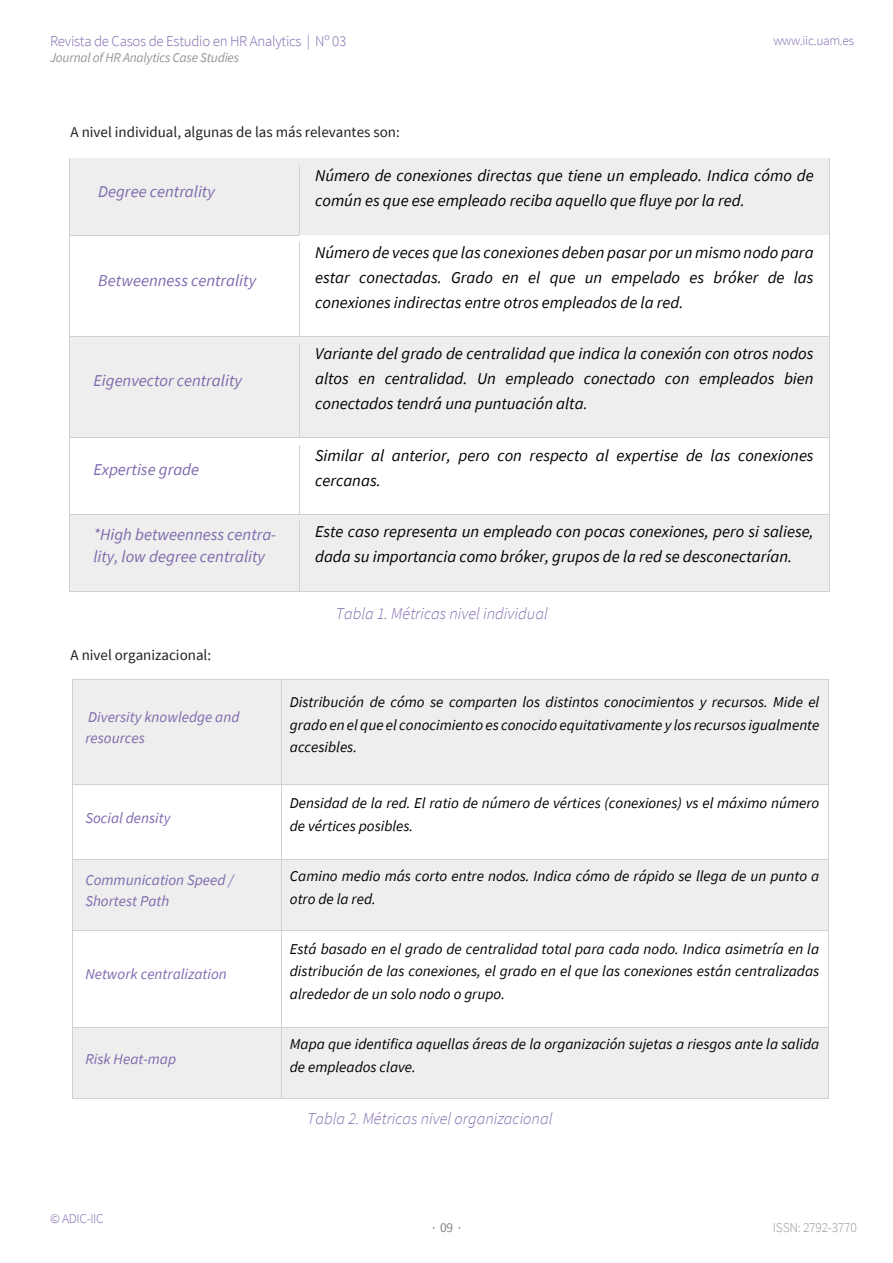
<style>
.page{position:relative;width:893px;height:1263px;background:#fff}
.page>*{position:absolute;margin:0;border:0;box-sizing:border-box;transform-origin:0 0}
.t1{font:italic 16.5px/24.9px "Source Sans Pro";color:#000001}
.t2{font:italic 16.5px/22.5px "Source Sans Pro";color:#8069ae}
.t3{font:italic 300 16.5px "Source Sans Pro";color:#8169ae}
.t4{font:italic 15px/22.6px "Source Sans Pro";color:#000001}
.t5{font:italic 15px/21px "Source Sans Pro";color:#8069ae}
.t6{font:15px "Source Sans Pro";color:#231f20}
.t7{font:300 14.85px "Source Sans Pro";letter-spacing:-.02em;color:#8169ae}
.t8{font:300 13.5px "Source Sans Pro";letter-spacing:-.02em;color:#949696}
.t9{font:13.5px "Source Sans Pro";color:#828687}
.t10{font:italic 13.35px "Source Sans Pro";letter-spacing:-.02em;color:#949696}
.t11{font:300 13.35px "Source Sans Pro";letter-spacing:-.025em;color:#8169ae}
</style>
<div class="page">
<div style="left:70px;top:159px;width:229px;height:76px;background:#edeeed"></div>
<div style="left:306px;top:165px;width:517px;height:25px;background:#edeeed"></div>
<div style="left:306px;top:190px;width:517px;height:38px;background:#edeeed"></div>
<hr style="left:70px;top:158px;width:229px;height:1px;background:#cfd1d0">
<hr style="left:299px;top:158px;width:530px;height:1px;background:#cfd1d0">
<div style="left:299px;top:159px;width:530px;height:6px;background:#edeeed"></div>
<hr style="left:70px;top:165px;width:1px;height:70px;background:#cfd1d0">
<div style="left:299px;top:228px;width:530px;height:7px;background:#edeeed"></div>
<hr style="left:299px;top:165px;width:1px;height:70px;background:#cfd1d0">
<hr style="left:829px;top:165px;width:1px;height:70px;background:#cfd1d0">
<hr style="left:70px;top:235px;width:229px;height:1px;background:#cfd1d0">
<hr style="left:70px;top:242px;width:1px;height:94px;background:#cfd1d0">
<hr style="left:299px;top:242px;width:1px;height:94px;background:#cfd1d0">
<hr style="left:829px;top:242px;width:1px;height:94px;background:#cfd1d0">
<div style="left:70px;top:337px;width:229px;height:101px;background:#edeeed"></div>
<div style="left:306px;top:343px;width:517px;height:25px;background:#edeeed"></div>
<div style="left:306px;top:368px;width:517px;height:25px;background:#edeeed"></div>
<div style="left:306px;top:393px;width:517px;height:38px;background:#edeeed"></div>
<hr style="left:70px;top:336px;width:229px;height:1px;background:#cfd1d0">
<hr style="left:299px;top:336px;width:530px;height:1px;background:#cfd1d0">
<div style="left:299px;top:337px;width:530px;height:6px;background:#edeeed"></div>
<hr style="left:70px;top:343px;width:1px;height:95px;background:#cfd1d0">
<div style="left:299px;top:431px;width:530px;height:7px;background:#edeeed"></div>
<hr style="left:299px;top:343px;width:1px;height:95px;background:#cfd1d0">
<hr style="left:829px;top:343px;width:1px;height:95px;background:#cfd1d0">
<hr style="left:70px;top:438px;width:229px;height:1px;background:#cfd1d0">
<hr style="left:70px;top:445px;width:1px;height:69px;background:#cfd1d0">
<hr style="left:299px;top:445px;width:1px;height:69px;background:#cfd1d0">
<hr style="left:829px;top:445px;width:1px;height:69px;background:#cfd1d0">
<div style="left:70px;top:515px;width:229px;height:76px;background:#edeeed"></div>
<div style="left:306px;top:521px;width:517px;height:25px;background:#edeeed"></div>
<div style="left:306px;top:546px;width:517px;height:38px;background:#edeeed"></div>
<hr style="left:70px;top:514px;width:229px;height:1px;background:#cfd1d0">
<hr style="left:299px;top:514px;width:530px;height:1px;background:#cfd1d0">
<div style="left:299px;top:515px;width:530px;height:6px;background:#edeeed"></div>
<hr style="left:70px;top:521px;width:1px;height:70px;background:#cfd1d0">
<hr style="left:70px;top:591px;width:229px;height:1px;background:#cfd1d0">
<div style="left:299px;top:584px;width:530px;height:7px;background:#edeeed"></div>
<hr style="left:299px;top:521px;width:1px;height:70px;background:#cfd1d0">
<hr style="left:299px;top:591px;width:530px;height:1px;background:#cfd1d0">
<hr style="left:829px;top:521px;width:1px;height:70px;background:#cfd1d0">
<div style="left:73px;top:680px;width:208px;height:105px;background:#edeeed"></div>
<div style="left:281px;top:680px;width:547px;height:105px;background:#edeeed"></div>
<hr style="left:73px;top:679px;width:208px;height:1px;background:#cfd1d0">
<hr style="left:281px;top:679px;width:547px;height:1px;background:#cfd1d0">
<hr style="left:73px;top:680px;width:1px;height:105px;background:#cfd1d0">
<hr style="left:281px;top:680px;width:1px;height:105px;background:#cfd1d0">
<hr style="left:828px;top:680px;width:1px;height:105px;background:#cfd1d0">
<hr style="left:73px;top:785px;width:208px;height:1px;background:#cfd1d0">
<hr style="left:281px;top:785px;width:547px;height:1px;background:#cfd1d0">
<hr style="left:73px;top:785px;width:1px;height:74px;background:#cfd1d0">
<hr style="left:281px;top:785px;width:1px;height:74px;background:#cfd1d0">
<hr style="left:828px;top:785px;width:1px;height:74px;background:#cfd1d0">
<div style="left:73px;top:860px;width:208px;height:70px;background:#edeeed"></div>
<div style="left:281px;top:860px;width:547px;height:70px;background:#edeeed"></div>
<hr style="left:73px;top:859px;width:208px;height:1px;background:#cfd1d0">
<hr style="left:281px;top:859px;width:547px;height:1px;background:#cfd1d0">
<hr style="left:73px;top:860px;width:1px;height:70px;background:#cfd1d0">
<hr style="left:281px;top:860px;width:1px;height:70px;background:#cfd1d0">
<hr style="left:828px;top:860px;width:1px;height:70px;background:#cfd1d0">
<hr style="left:73px;top:930px;width:208px;height:1px;background:#cfd1d0">
<hr style="left:281px;top:930px;width:547px;height:1px;background:#cfd1d0">
<hr style="left:73px;top:930px;width:1px;height:97px;background:#cfd1d0">
<hr style="left:281px;top:930px;width:1px;height:97px;background:#cfd1d0">
<hr style="left:828px;top:930px;width:1px;height:97px;background:#cfd1d0">
<div style="left:73px;top:1028px;width:208px;height:71px;background:#edeeed"></div>
<div style="left:281px;top:1028px;width:547px;height:71px;background:#edeeed"></div>
<hr style="left:73px;top:1027px;width:208px;height:1px;background:#cfd1d0">
<hr style="left:281px;top:1027px;width:547px;height:1px;background:#cfd1d0">
<hr style="left:73px;top:1028px;width:1px;height:71px;background:#cfd1d0">
<hr style="left:73px;top:1099px;width:208px;height:1px;background:#cfd1d0">
<hr style="left:281px;top:1028px;width:1px;height:71px;background:#cfd1d0">
<hr style="left:281px;top:1099px;width:547px;height:1px;background:#cfd1d0">
<hr style="left:828px;top:1028px;width:1px;height:71px;background:#cfd1d0">
<p class="t7" style="left:50px;top:32px;width:298px">Revista de Casos de Estudio en HR Analytics | Nº 03</p>
<p class="t10" style="left:50px;top:49px;width:191px">Journal of HR Analytics Case Studies</p>
<p class="t6" style="left:71px;top:122px;width:331px">A nivel individual, algunas de las más relevantes son:</p>
<p class="t11" style="left:773px;top:32px;width:82px">www.iic.uam.es</p>
<p class="t2" style="left:98px;top:180px;width:118px">Degree centrality</p>
<p class="t2" style="left:98px;top:269px;width:159px">Betweenness centrality</p>
<p class="t2" style="left:93px;top:369px;width:150px">Eigenvector centrality</p>
<p class="t2" style="left:93px;top:458px;width:107px">Expertise grade</p>
<p class="t1" style="left:315px;top:163px;width:500px">Número de conexiones directas que tiene un empleado. Indica cómo de común es que ese empleado reciba aquello que fluye por la red.</p>
<p class="t1" style="left:315px;top:240px;width:500px;text-align:justify">Número de veces que las conexiones deben pasar por un mismo nodo para estar conectadas. Grado en el que un empelado es bróker de las conexiones indirectas entre otros empleados de la red.</p>
<p class="t1" style="left:315px;top:341px;width:500px;text-align:justify">Variante del grado de centralidad que indica la conexión con otros nodos altos en centralidad. Un empleado conectado con empleados bien conectados tendrá una puntuación alta.</p>
<p class="t1" style="left:315px;top:443px;width:500px">Similar al anterior, pero con respecto al expertise de las conexiones cercanas.</p>
<p class="t2" style="left:93px;top:523px;width:184px">*High betweenness centra&shy;lity, low degree centrality</p>
<p class="t1" style="left:315px;top:519px;width:500px">Este caso representa un empleado con pocas conexiones, pero si saliese, dada su importancia como bróker, grupos de la red se desconectarían.</p>
<p class="t6" style="left:71px;top:646px;width:142px">A nivel organizacional:</p>
<p class="t5" style="left:85px;top:706px;width:156px">Diversity knowledge and resources</p>
<p class="t5" style="left:85px;top:807px;width:87px">Social density</p>
<p class="t3" style="left:336px;top:603px;width:214px">Tabla 1. Métricas nivel individual</p>
<p class="t4" style="left:290px;top:691px;width:531px;text-align:justify">Distribución de cómo se comparten los distintos conocimientos y recursos. Mide el grado en el que el conocimiento es conocido equitativamente y los recursos igualmente accesibles.</p>
<p class="t4" style="left:290px;top:792px;width:531px">Densidad de la red. El ratio de número de vértices (conexiones) vs el máximo número de vértices posibles.</p>
<p class="t5" style="left:85px;top:869px;width:150px">Communication Speed /<br>Shortest Path</p>
<p class="t4" style="left:290px;top:864px;width:531px">Camino medio más corto entre nodos. Indica cómo de rápido se llega de un punto a otro de la red.</p>
<p class="t5" style="left:85px;top:964px;width:143px">Network centralization</p>
<p class="t5" style="left:85px;top:1048px;width:92px">Risk Heat-map</p>
<p class="t11" style="left:50px;top:1211px;width:55px">© ADIC-IIC</p>
<p class="t4" style="left:290px;top:937px;width:531px;text-align:justify">Está basado en el grado de centralidad total para cada nodo. Indica asimetría en la distribución de las conexiones, el grado en el que las conexiones están centralizadas alrededor de un solo nodo o grupo.</p>
<p class="t4" style="left:290px;top:1033px;width:531px">Mapa que identifica aquellas áreas de la organización sujetas a riesgos ante la salida de empleados clave.</p>
<p class="t3" style="left:307px;top:1108px;width:247px">Tabla 2. Métricas nivel organizacional</p>
<p class="t9" style="left:432px;top:1218px;width:31px">· 09 ·</p>
<p class="t8" style="left:773px;top:1219px;width:85px">ISSN: 2792-3770</p>
</div>
